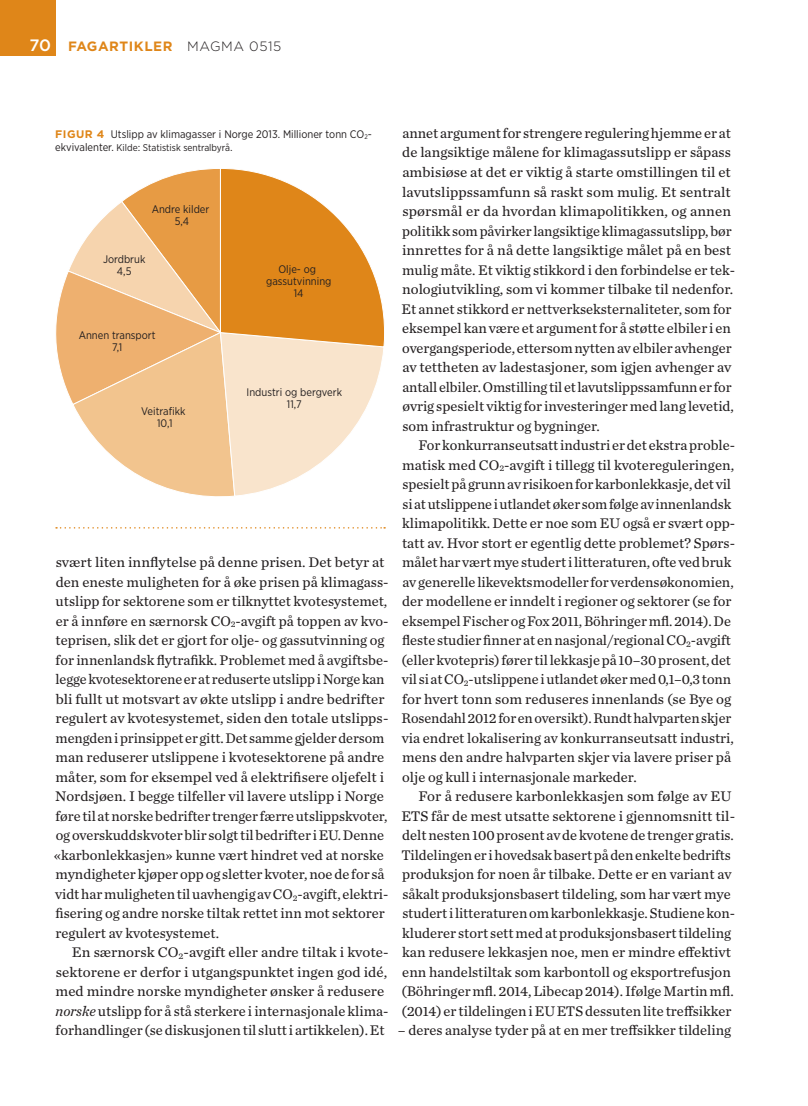
<style>
.page{position:relative;width:808px;height:1106px;background:#fff}
.page>*{position:absolute;margin:0;border:0;box-sizing:border-box;transform-origin:0 0}
.b1a_f{font:14.55px/19.5px "Chronicle Text G2";color:#231f20}
.t1{font:700 13.5px "Gotham";letter-spacing:.04em;color:#df8619}
.fig1_f_m1t_t{font:10.95px/12px "Gotham Narrow";color:#231f20;text-align:center}
.fig1_f_m1t_t-2{font:9.75px "Gotham Narrow";color:#231f20}
.s1{font-weight:500;font-size:16.5px;color:#fff}
.s2{font-weight:300;color:#231f20}
.s3{font-family:"Gotham";font-weight:700;color:#df8619}
.s4{font-size:10.95px}
.s5{font-style:italic}
</style>
<div class="page">
<div style="left:0;top:0;width:55px;height:55px;background:#df8619"></div>
<svg style="left:56px;top:527px;width:329px;height:1px"></svg>
<svg style="left:56px;top:168px;width:329px;height:329px"></svg>
<p class="t1" style="left:29px;top:37px;width:253px"><span class="s1">70</span> FAGARTIKLER <span class="s2">MAGMA 0515</span></p>
<p class="fig1_f_m1t_t" style="left:55px;top:128px;width:318px"><span class="s3">FIGUR 4</span> Utslipp av klimagasser i Norge 2013. Millioner tonn CO<sub>2</sub>-</p>
<p class="fig1_f_m1t_t-2" style="left:55px;top:142px;width:179px"><span class="s4">ekvivalenter.</span> Kilde: Statistisk sentralbyrå.</p>
<p class="fig1_f_m1t_t" style="left:152px;top:203px;width:59px">Andre kilder<br>5,4</p>
<p class="fig1_f_m1t_t" style="left:103px;top:253px;width:44px">Jordbruk<br>4,5</p>
<p class="fig1_f_m1t_t" style="left:79px;top:329px;width:78px">Annen transport<br>7,1</p>
<p class="fig1_f_m1t_t" style="left:141px;top:405px;width:46px">Veitrafikk<br>10,1</p>
<p class="fig1_f_m1t_t" style="left:266px;top:262px;width:67px">Olje- og gassutvinning<br>14</p>
<p class="fig1_f_m1t_t" style="left:247px;top:386px;width:97px">Industri og bergverk<br>11,7</p>
<p class="b1a_f" style="left:54px;top:552px;width:336px">svært liten innflytelse på denne prisen. Det betyr at den eneste muligheten for å øke prisen på klimagass&shy;utslipp for sektorene som er tilknyttet kvotesystemet, er å innføre en særnorsk CO<sub>2</sub>-avgift på toppen av kvo&shy;teprisen, slik det er gjort for olje- og gassutvinning og for innenlandsk flytrafikk. Problemet med å avgiftsbe&shy;legge kvotesektorene er at reduserte utslipp i Norge kan bli fullt ut motsvart av økte utslipp i andre bedrifter regulert av kvotesystemet, siden den totale utslipps&shy;mengden i prinsippet er gitt. Det samme gjelder dersom man reduserer utslippene i kvotesektorene på andre måter, som for eksempel ved å elektrifisere oljefelt i Nordsjøen. I begge tilfeller vil lavere utslipp i Norge føre til at norske bedrifter trenger færre utslippskvoter, og overskuddskvoter blir solgt til bedrifter i EU. Denne «karbonlekkasjen» kunne vært hindret ved at norske myndigheter kjøper opp og sletter kvoter, noe de for så vidt har muligheten til uavhengig av CO<sub>2</sub>-avgift, elektri&shy;fisering og andre norske tiltak rettet inn mot sektorer regulert av kvotesystemet.</p>
<p class="b1a_f" style="left:56px;top:942px;width:334px;text-indent:16px">En særnorsk CO<sub>2</sub>-avgift eller andre tiltak i kvote&shy;sektorene er derfor i utgangspunktet ingen god idé, med mindre norske myndigheter ønsker å redusere <span class="s5">norske</span> utslipp for å stå sterkere i internasjonale klima&shy;forhandlinger (se diskusjonen til slutt i artikkelen). Et</p>
<p class="b1a_f" style="left:402px;top:123px;width:335px">annet argument for strengere regulering hjemme er at de langsiktige målene for klimagassutslipp er såpass ambisiøse at det er viktig å starte omstillingen til et lavutslippssamfunn så raskt som mulig. Et sentralt spørsmål er da hvordan klimapolitikken, og annen politikk som påvirker langsiktige klimagassutslipp, bør innrettes for å nå dette langsiktige målet på en best mulig måte. Et viktig stikkord i den forbindelse er tek&shy;nologiutvikling, som vi kommer tilbake til nedenfor.<br>Et annet stikkord er nettverkseksternaliteter, som for eksempel kan være et argument for å støtte elbiler i en overgangsperiode, ettersom nytten av elbiler avhenger av tettheten av ladestasjoner, som igjen avhenger av antall elbiler. Omstilling til et lavutslippssamfunn er for øvrig spesielt viktig for investeringer med lang levetid, som infrastruktur og bygninger.</p>
<p class="b1a_f" style="left:401px;top:435px;width:335px;text-indent:17px">For konkurranseutsatt industri er det ekstra proble&shy;matisk med CO<sub>2</sub>-avgift i tillegg til kvotereguleringen, spesielt på grunn av risikoen for karbonlekkasje, det vil si at utslippene i utlandet øker som følge av innenlandsk klimapolitikk. Dette er noe som EU også er svært opp&shy;tatt av. Hvor stort er egentlig dette problemet? Spørs&shy;målet har vært mye studert i litteraturen, ofte ved bruk av generelle likevektsmodeller for verdensøkonomien, der modellene er inndelt i regioner og sektorer (se for eksempel Fischer og Fox 2011, Böhringer mfl. 2014). De fleste studier finner at en nasjonal/regional CO<sub>2</sub>-avgift (eller kvotepris) fører til lekkasje på 10–30 prosent, det vil si at CO<sub>2</sub>-utslippene i utlandet øker med 0,1–0,3 tonn for hvert tonn som reduseres innenlands (se Bye og Rosendahl 2012 for en oversikt). Rundt halvparten skjer via endret lokalisering av konkurranseutsatt industri, mens den andre halvparten skjer via lavere priser på olje og kull i internasjonale markeder.</p>
<p class="b1a_f" style="left:401px;top:786px;width:335px;text-indent:17px">For å redusere karbonlekkasjen som følge av EU ETS får de mest utsatte sektorene i gjennomsnitt til&shy;delt nesten 100 prosent av de kvotene de trenger gratis.<br>Tildelingen er i hovedsak basert på den enkelte bedrifts produksjon for noen år tilbake. Dette er en variant av såkalt produksjonsbasert tildeling, som har vært mye studert i litteraturen om karbonlekkasje. Studiene kon&shy;kluderer stort sett med at produksjonsbasert tildeling kan redusere lekkasjen noe, men er mindre effektivt enn handelstiltak som karbontoll og eksportrefusjon (Böhringer mfl. 2014, Libecap 2014). Ifølge Martin mfl. (2014) er tildelingen i EU ETS dessuten lite treffsikker</p>
<p class="b1a_f" style="left:398px;top:1020px;width:335px">– deres analyse tyder på at en mer treffsikker tildeling</p>
</div>
